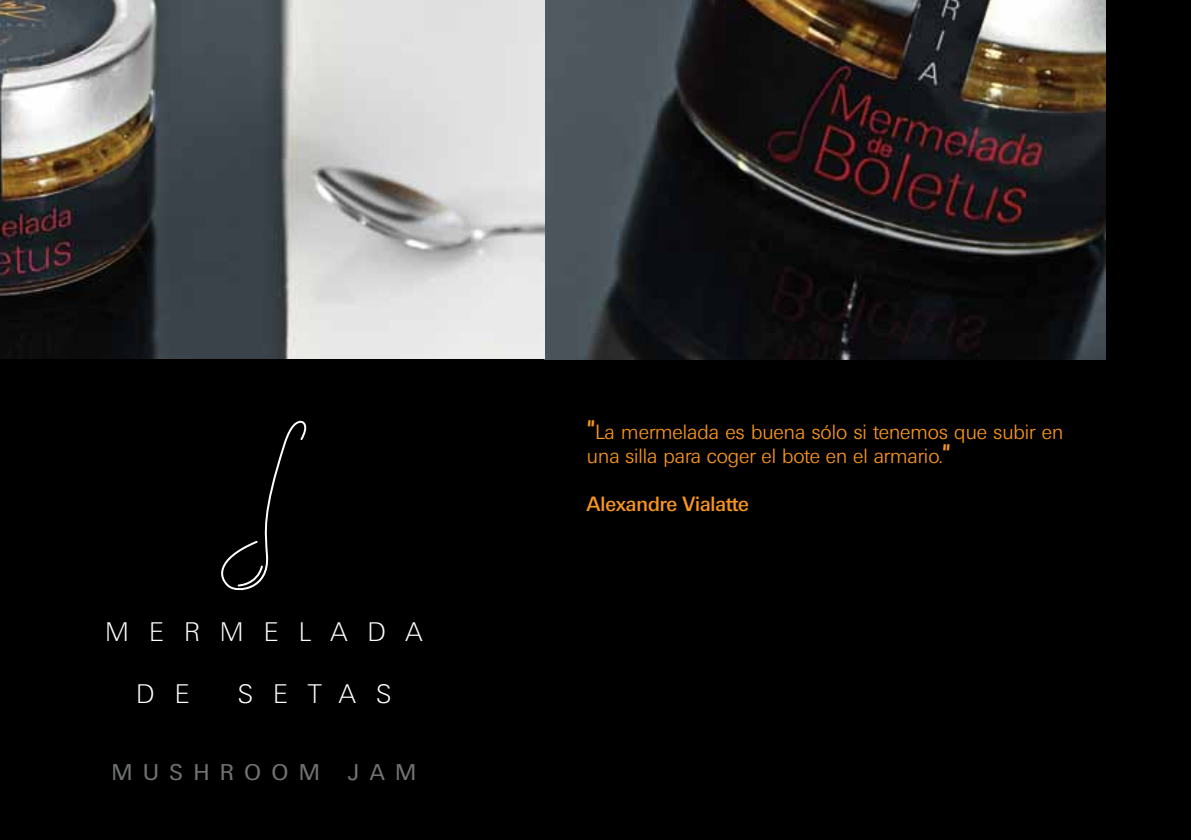
<style>
.page{position:relative;width:1191px;height:840px;background:#fff}
.page>*{position:absolute;margin:0;border:0;box-sizing:border-box;transform-origin:0 0}
.t1{font:200 26px "Ultimate";letter-spacing:.8em;color:#fff}
.t2{font:22px "Ultimate";letter-spacing:.5em;color:#707273}
.t3{font:300 20px/24px "Ultimate";color:#f8951f}
.t4{font:500 20px "Ultimate";color:#f8951f}
.s1{font-weight:500;font-size:26px}
</style>
<div class="page">
<div style="left:0;top:0;width:1191px;height:839px;background:#000"></div>
<img style="left:0;top:0;width:1106px;height:359px">
<svg style="left:221px;top:420px;width:86px;height:171px"></svg>
<h1 class="t1" style="left:105px;top:616px;width:318px">MERMELADA</h1>
<h1 class="t1" style="left:137px;top:678px;width:54px">D E</h1>
<h1 class="t1" style="left:238px;top:678px;width:154px">SETAS</h1>
<p class="t2" style="left:112px;top:759px;width:209px">MUSHROOM</p>
<p class="t2" style="left:348px;top:759px;width:69px">JAM</p>
<p class="t3" style="left:587px;top:420px;width:478px"><span class="s1">"</span>La mermelada es buena sólo si tenemos que subir en una silla para coger el bote en el armario.<span class="s1">"</span></p>
<p class="t4" style="left:587px;top:492px;width:163px">Alexandre Vialatte</p>
</div>
